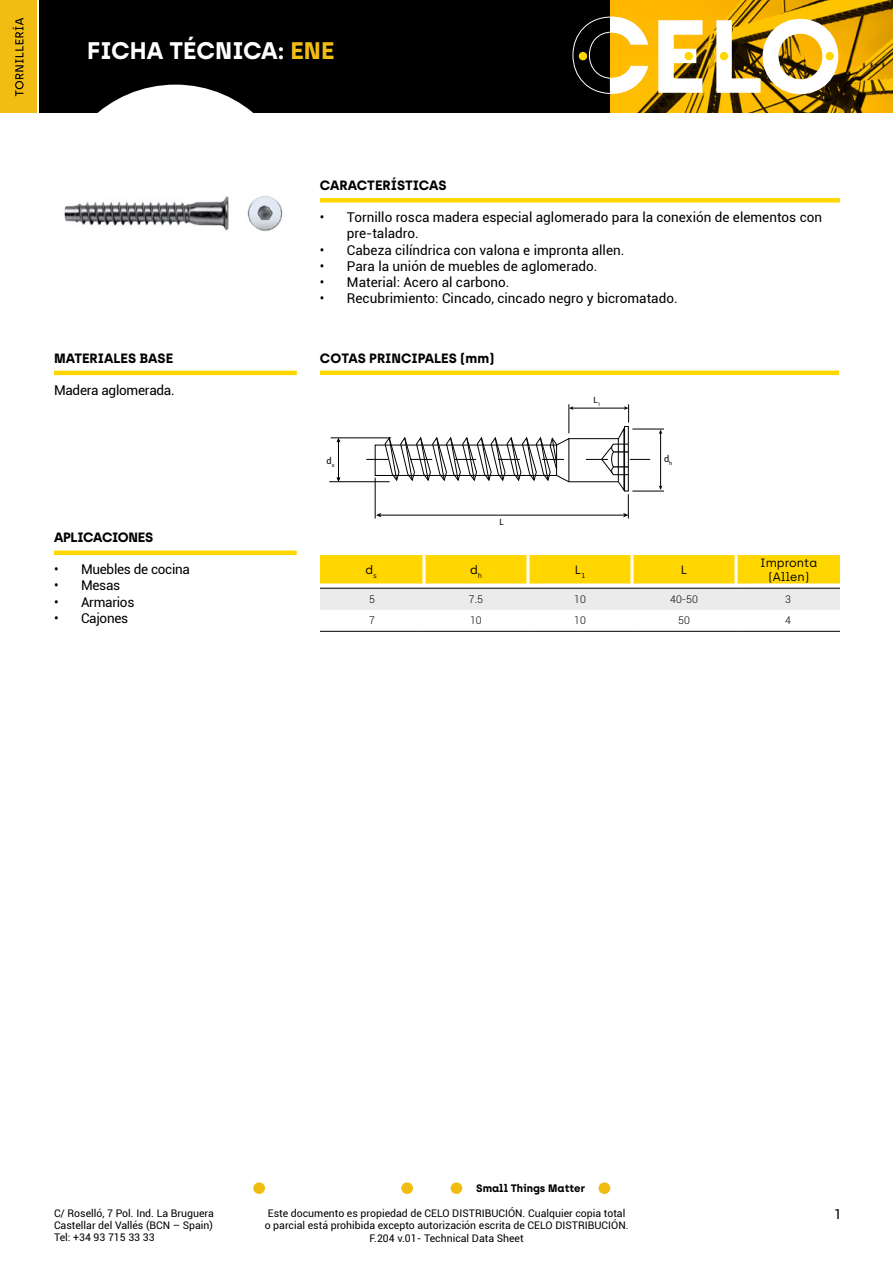
<style>
.page{position:relative;width:893px;height:1263px;background:#fff}
.page>*{position:absolute;margin:0;border:0;box-sizing:border-box;transform-origin:0 0}
.t1{font:700 24px "Archia";color:#fff}
.t2{font:13.5px/16.2px "Roboto";color:#000}
.t3{font:13.5px "Roboto";letter-spacing:-.02em;color:#000}
.t4{font:700 13.5px "Archia";color:#000}
.t5{font:700 13.5px "Archia";letter-spacing:-.02em;color:#000}
.t6{font:12px/14.4px "Archia";color:#000;text-align:center}
.t7{font:700 10.8px "Archia";color:#000}
.t8{font:10.5px/12px "Roboto";color:#000;text-align:justify}
.t9{font:300 10.5px "Roboto";color:#000}
.t10{font:9.15px "Myriad Pro";color:#000}
.t11{font:9.15px "Roboto";color:#000}
.t12{font:5.4px "Roboto";color:#000}
.s1{color:#f2bd13}
</style>
<div class="page">
<img style="left:610px;top:0;width:283px;height:113px">
<div style="left:39px;top:0;width:571px;height:113px;background:#000"></div>
<svg style="left:658px;top:20px;width:44px;height:73px"></svg>
<svg style="left:716px;top:19px;width:122px;height:75px"></svg>
<div style="left:720px;top:52px;width:8px;height:8px;background:#ffd600;border-radius:50%"></div>
<div style="left:825px;top:52px;width:9px;height:8px;background:#ffd600;border-radius:50%"></div>
<div style="left:684px;top:52px;width:9px;height:8px;background:#ffd600;border-radius:50%"></div>
<svg style="left:573px;top:17px;width:75px;height:77px"></svg>
<div style="left:54px;top:85px;width:243px;height:242px;background:#fff;border-radius:50%"></div>
<div style="left:451px;top:1182px;width:11px;height:12px;background:#f2bd13;border-radius:50%"></div>
<div style="left:599px;top:1182px;width:11px;height:12px;background:#f2bd13;border-radius:50%"></div>
<div style="left:253px;top:1182px;width:12px;height:12px;background:#f2bd13;border-radius:50%"></div>
<div style="left:401px;top:1182px;width:12px;height:12px;background:#f2bd13;border-radius:50%"></div>
<div style="left:320px;top:198px;width:520px;height:5px;background:#ffd600"></div>
<hr style="left:54px;top:371px;width:243px;height:4px;background:#ffd600">
<hr style="left:320px;top:371px;width:519px;height:4px;background:#ffd600">
<svg style="left:320px;top:555px;width:520px;height:76px"></svg>
<hr style="left:320px;top:588px;width:104px;height:1px;background:#000">
<hr style="left:424px;top:588px;width:104px;height:1px;background:#000">
<hr style="left:528px;top:588px;width:104px;height:1px;background:#000">
<hr style="left:632px;top:588px;width:104px;height:1px;background:#000">
<hr style="left:736px;top:588px;width:104px;height:1px;background:#000">
<hr style="left:320px;top:631px;width:104px;height:1px;background:#000">
<hr style="left:424px;top:631px;width:104px;height:1px;background:#000">
<hr style="left:528px;top:631px;width:104px;height:1px;background:#000">
<hr style="left:632px;top:631px;width:104px;height:1px;background:#000">
<hr style="left:736px;top:631px;width:104px;height:1px;background:#000">
<hr style="left:422px;top:555px;width:3px;height:29px;background:#fff">
<hr style="left:526px;top:555px;width:3px;height:29px;background:#fff">
<hr style="left:630px;top:555px;width:3px;height:29px;background:#fff">
<hr style="left:734px;top:555px;width:3px;height:29px;background:#fff">
<div style="left:54px;top:550px;width:243px;height:5px;background:#ffd600"></div>
<hr style="left:331px;top:438px;width:60px;height:1px;background:#000">
<hr style="left:329px;top:481px;width:61px;height:1px;background:#000">
<hr style="left:338px;top:441px;width:1px;height:37px;background:#000">
<svg style="left:337px;top:477px;width:3px;height:5px"></svg>
<svg style="left:366px;top:404px;width:284px;height:115px"></svg>
<hr style="left:632px;top:429px;width:32px;height:1px;background:#000">
<hr style="left:632px;top:491px;width:32px;height:1px;background:#000">
<hr style="left:660px;top:433px;width:1px;height:54px;background:#000">
<svg style="left:659px;top:429px;width:3px;height:5px"></svg>
<svg style="left:659px;top:485px;width:3px;height:5px"></svg>
<img style="left:64px;top:196px;width:219px;height:35px">
<div style="left:0;top:0;width:36px;height:113px;background:#f2bd13"></div>
<svg style="left:13px;top:18px;width:11px;height:78px"></svg>
<h1 class="t1" style="left:87px;top:36px;width:249px">FICHA TÉCNICA: <span class="s1">ENE</span></h1>
<p class="t4" style="left:54px;top:350px;width:121px">MATERIALES BASE</p>
<p class="t3" style="left:54px;top:381px;width:122px">Madera aglomerada.</p>
<p class="t5" style="left:54px;top:529px;width:101px">APLICACIONES</p>
<p class="t3" style="left:54px;top:560px;width:138px">• Muebles de cocina</p>
<p class="t2" style="left:54px;top:577px;width:68px">• Mesas</p>
<p class="t3" style="left:54px;top:592px;width:82px">• Armarios</p>
<p class="t3" style="left:54px;top:608px;width:76px">• Cajones</p>
<p class="t4" style="left:320px;top:177px;width:128px">CARACTERÍSTICAS</p>
<p class="t2" style="left:347px;top:209px;width:477px;text-indent:-27px">• Tornillo rosca madera especial aglomerado para la conexión de elementos con pre-taladro.</p>
<p class="t2" style="left:320px;top:241px;width:306px">• Cabeza cilíndrica con valona e impronta allen.</p>
<p class="t2" style="left:320px;top:257px;width:279px">• Para la unión de muebles de aglomerado.</p>
<p class="t2" style="left:320px;top:274px;width:191px">• Material: Acero al carbono.</p>
<p class="t2" style="left:320px;top:290px;width:359px">• Recubrimiento: Cincado, cincado negro y bicromatado.</p>
<p class="t4" style="left:320px;top:350px;width:176px">COTAS PRINCIPALES (mm)</p>
<p class="t10" style="left:593px;top:394px;width:9px">L<sub>1</sub></p>
<p class="t11" style="left:664px;top:453px;width:7px">d</p>
<p class="t11" style="left:327px;top:454px;width:7px">d</p>
<p class="t12" style="left:669px;top:460px;width:5px">h</p>
<p class="t12" style="left:332px;top:461px;width:4px">s</p>
<p class="t10" style="left:500px;top:516px;width:6px">L</p>
<p class="t6" style="left:365px;top:562px;width:13px">d<sub>s</sub></p>
<p class="t6" style="left:470px;top:562px;width:13px">d<sub>h</sub></p>
<p class="t6" style="left:575px;top:562px;width:12px">L<sub>1</sub></p>
<p class="t6" style="left:681px;top:562px;width:8px">L</p>
<p class="t6" style="left:760px;top:555px;width:59px">Impronta (Allen)</p>
<p class="t9" style="left:369px;top:592px;width:7px">5</p>
<p class="t9" style="left:469px;top:592px;width:16px">7.5</p>
<p class="t9" style="left:574px;top:592px;width:13px">10</p>
<p class="t9" style="left:670px;top:592px;width:29px">40-50</p>
<p class="t9" style="left:785px;top:592px;width:7px">3</p>
<p class="t9" style="left:369px;top:613px;width:7px">7</p>
<p class="t9" style="left:470px;top:613px;width:13px">10</p>
<p class="t9" style="left:574px;top:613px;width:13px">10</p>
<p class="t9" style="left:678px;top:613px;width:13px">50</p>
<p class="t9" style="left:785px;top:613px;width:7px">4</p>
<p class="t7" style="left:476px;top:1181px;width:111px">Small Things Matter</p>
<p class="t8" style="left:265px;top:1206px;width:365px;line-height:12.6px;text-align:center">Este documento es propiedad de CELO DISTRIBUCIÓN. Cualquier copia total o parcial está prohibida excepto autorización escrita de CELO DISTRIBUCIÓN.<br>F.204 v.01- Technical Data Sheet</p>
<p class="t8" style="left:54px;top:1207px;width:162px">C/ Roselló, 7 Pol. Ind. La Bruguera Castellar del Vallés (BCN – Spain)<br>Tel: +34 93 715 33 33</p>
<p class="t2" style="left:834px;top:1206px;width:9px">1</p>
</div>
